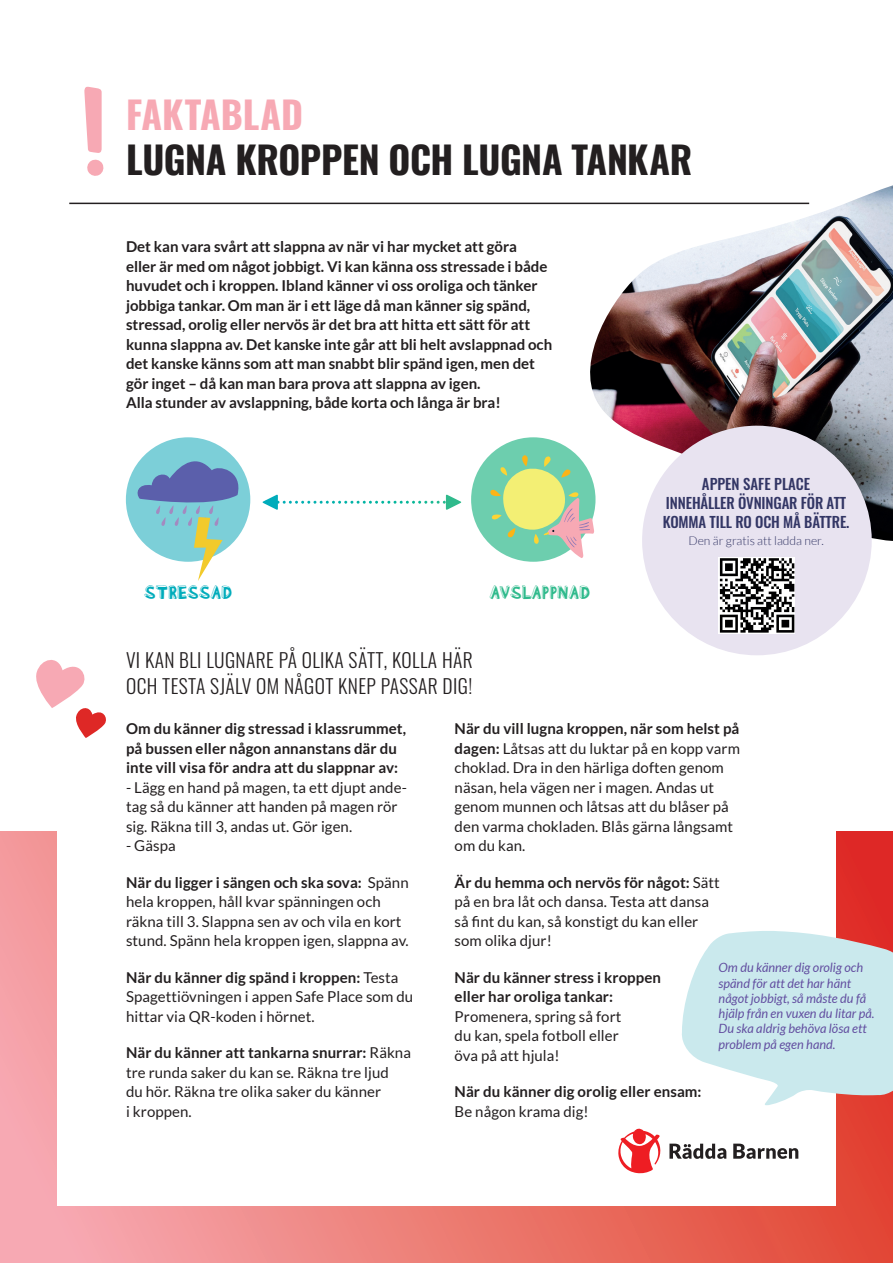
<style>
.page{position:relative;width:893px;height:1263px;background:#fff}
.page>*{position:absolute;margin:0;border:0;box-sizing:border-box;transform-origin:0 0}
.t1{font:700 37.5px "Oswald";letter-spacing:-.01em;color:#231f20}
.t2{font:700 37.5px "Oswald";letter-spacing:.005em;color:#f7a9b4}
.t3{font:300 19.5px/26.4px "Oswald";letter-spacing:.02em;color:#231f20}
.t4{font:18px "Blockhead OT Black Face";color:#2fba8c}
.t5{font:18px "Blockhead OT Black Face";color:#00acbb}
.t6{font:15px/19.5px "Lato";letter-spacing:.005em;color:#231f20}
.t7{font:700 15px/19.5px "Lato";color:#231f20}
.t8{font:500 14.85px/18.9px "Oswald";letter-spacing:-.01em;color:#333665;text-align:center}
.t9{font:italic 12.75px/15.3px "Lato";color:#624ea0}
.t10{font:300 12.15px "Lato";color:#333665}
.s1{font-weight:700}
</style>
<div class="page">
<svg style="left:0;top:831px;width:893px;height:432px;background:#ed7c79"></svg>
<div style="left:57px;top:81px;width:779px;height:1124px;background:#fff"></div>
<svg style="left:669px;top:1143px;width:57px;height:16px"></svg>
<svg style="left:733px;top:1143px;width:65px;height:16px"></svg>
<svg style="left:618px;top:1128px;width:43px;height:46px"></svg>
<hr style="left:69px;top:203px;width:740px;height:1px;background:#231f20">
<svg style="left:84px;top:87px;width:18px;height:66px"></svg>
<svg style="left:87px;top:159px;width:17px;height:17px"></svg>
<div style="left:126px;top:437px;width:124px;height:125px;background:#7ccfd8;border-radius:50%"></div>
<svg style="left:138px;top:461px;width:100px;height:120px"></svg>
<div style="left:471px;top:437px;width:124px;height:125px;background:#6dceae;border-radius:50%"></div>
<svg style="left:490px;top:455px;width:82px;height:103px"></svg>
<svg style="left:262px;top:494px;width:199px;height:16px"></svg>
<svg style="left:682px;top:930px;width:211px;height:175px"></svg>
<svg style="left:36px;top:660px;width:70px;height:78px"></svg>
<svg style="left:572px;top:202px;width:17px;height:356px"></svg>
<img style="left:589px;top:185px;width:304px;height:356px">
<svg style="left:642px;top:426px;width:230px;height:229px;fill:#e8e3f0"></svg>
<svg style="left:719px;top:557px;width:76px;height:77px"></svg>
<svg style="left:720px;top:558px;width:74px;height:75px"></svg>
<h1 class="t2" style="left:126px;top:82px;width:179px">FAKTABLAD</h1>
<h1 class="t1" style="left:126px;top:127px;width:568px">LUGNA KROPPEN OCH LUGNA TANKAR</h1>
<p class="t7" style="left:126px;top:237px;width:428px">Det kan vara svårt att slappna av när vi har mycket att göra<br>eller är med om något jobbigt. Vi kan känna oss stressade i både huvudet och i kroppen. Ibland känner vi oss oroliga och tänker jobbiga tankar. Om man är i ett läge då man känner sig spänd, stressad, orolig eller nervös är det bra att hitta ett sätt för att kunna slappna av. Det kanske inte går att bli helt avslappnad och det kanske känns som att man snabbt blir spänd igen, men det gör inget – då kan man bara prova att slappna av igen.<br>Alla stunder av avslappning, både korta och långa är bra!</p>
<p class="t5" style="left:144px;top:577px;width:89px">STRESSAD</p>
<p class="t4" style="left:489px;top:577px;width:102px">AVSLAPPNAD</p>
<h2 class="t3" style="left:126px;top:645px;width:348px">VI KAN BLI LUGNARE PÅ OLIKA SÄTT, KOLLA HÄR<br>OCH TESTA SJÄLV OM NÅGOT KNEP PASSAR DIG!</h2>
<p class="t8" style="left:663px;top:473px;width:188px">APPEN SAFE PLACE<br>INNEHÅLLER ÖVNINGAR FÖR ATT<br>KOMMA TILL RO OCH MÅ BÄTTRE.</p>
<p class="t10" style="left:688px;top:534px;width:137px">Den är gratis att ladda ner.</p>
<p class="t7" style="left:126px;top:719px;width:282px">Om du känner dig stressad i klassrummet, på bussen eller någon annanstans där du inte vill visa för andra att du slappnar av:</p>
<p class="t6" style="left:126px;top:777px;width:282px">- Lägg en hand på magen, ta ett djupt ande&shy;tag så du känner att handen på magen rör sig. Räkna till 3, andas ut. Gör igen.</p>
<p class="t6" style="left:126px;top:836px;width:51px">- Gäspa</p>
<p class="t6" style="left:126px;top:872px;width:284px"><span class="s1">När du ligger i sängen och ska sova:</span> Spänn hela kroppen, håll kvar spänningen och räkna till 3. Slappna sen av och vila en kort stund. Spänn hela kroppen igen, slappna av.</p>
<p class="t6" style="left:126px;top:967px;width:289px"><span class="s1">När du känner dig spänd i kroppen:</span> Testa<br>Spagettiövningen i appen Safe Place som du hittar via QR-koden i hörnet.</p>
<p class="t6" style="left:126px;top:1043px;width:286px"><span class="s1">När du känner att tankarna snurrar:</span> Räkna tre runda saker du kan se. Räkna tre ljud<br>du hör. Räkna tre olika saker du känner<br>i kroppen.</p>
<p class="t6" style="left:455px;top:719px;width:287px"><span class="s1">När du vill lugna kroppen, när som helst på dagen:</span> Låtsas att du luktar på en kopp varm choklad. Dra in den härliga doften genom näsan, hela vägen ner i magen. Andas ut genom munnen och låtsas att du blåser på den varma chokladen. Blås gärna långsamt om du kan.</p>
<p class="t6" style="left:455px;top:872px;width:267px"><span class="s1">Är du hemma och nervös för något:</span> Sätt på en bra låt och dansa. Testa att dansa så fint du kan, så konstigt du kan eller som olika djur!</p>
<p class="t7" style="left:455px;top:967px;width:208px">När du känner stress i kroppen eller har oroliga tankar:</p>
<p class="t6" style="left:455px;top:1006px;width:168px">Promenera, spring så fort du kan, spela fotboll eller öva på att hjula!</p>
<p class="t7" style="left:455px;top:1082px;width:248px">När du känner dig orolig eller ensam:</p>
<p class="t6" style="left:455px;top:1101px;width:136px">Be någon krama dig!</p>
<p class="t9" style="left:719px;top:960px;width:157px">Om du känner dig orolig och spänd för att det har hänt något jobbigt, så måste du få hjälp från en vuxen du litar på.<br>Du ska aldrig behöva lösa ett problem på egen hand.</p>
</div>
